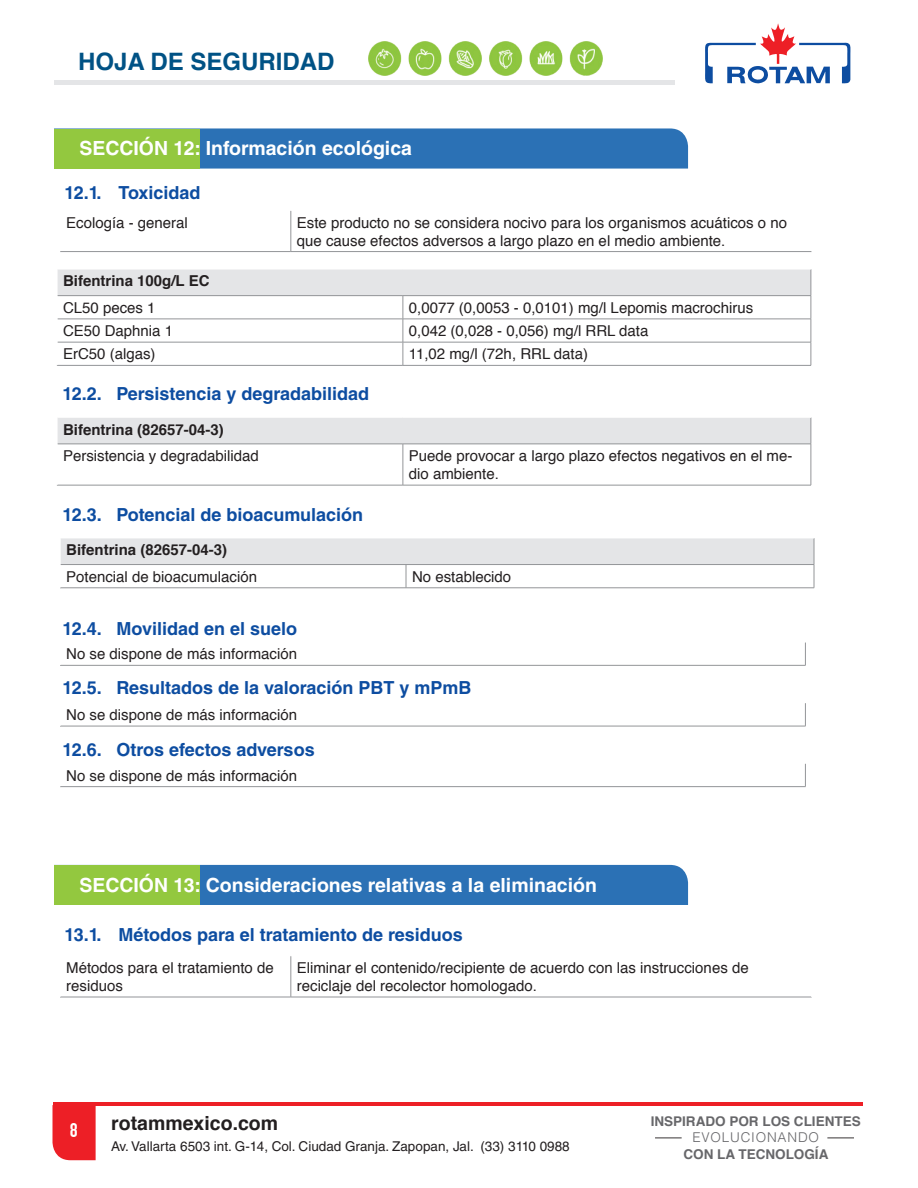
<style>
.page{position:relative;width:918px;height:1188px;background:#fff}
.page>*{position:absolute;margin:0;border:0;box-sizing:border-box;transform-origin:0 0}
.t1{font:700 24px "Helvetica";color:#005285}
.t2{font:700 19.5px "Helvetica LT Std";color:#fff}
.t3{font:700 19.5px "Helvetica";color:#231f20}
.t4{font:700 19.5px "DIN Condensed";color:#fff;scale:1.1 1}
.t5{font:700 18px "Helvetica LT Std";color:#0d4da1}
.t6{font:15px/18px "Helvetica";color:#231f20}
.t7{font:700 15px "Helvetica";color:#231f20}
.t8{font:13.5px "Helvetica LT Std";color:#231f20}
.t9{font:700 13.5px "Helvetica";color:#67676a}
.t10{font:300 13.5px "Helvetica";letter-spacing:.06em;color:#67676a}
</style>
<div class="page">
<svg style="left:705px;top:23px;width:146px;height:61px"></svg>
<hr style="left:54px;top:80px;width:621px;height:4px;background:#e4e5e7">
<hr style="left:53px;top:1103px;width:810px;height:3px;background:#ed1f26">
<svg style="left:52px;top:1105px;width:44px;height:55px;background:#ed292f"></svg>
<hr style="left:655px;top:1137px;width:27px;height:2px;background:#231f20">
<hr style="left:827px;top:1137px;width:27px;height:2px;background:#231f20">
<img style="left:368px;top:41px;width:235px;height:34px">
<div style="left:54px;top:128px;width:634px;height:41px;background:#2b71b5"></div>
<div style="left:54px;top:129px;width:145px;height:39px;background:#93c83f"></div>
<div style="left:57px;top:269px;width:754px;height:27px;background:#e4e5e7"></div>
<hr style="left:57px;top:295px;width:346px;height:1px;background:#939598">
<hr style="left:403px;top:295px;width:408px;height:1px;background:#939598">
<hr style="left:57px;top:319px;width:346px;height:1px;background:#939598">
<hr style="left:403px;top:319px;width:408px;height:1px;background:#939598">
<hr style="left:57px;top:342px;width:346px;height:1px;background:#939598">
<hr style="left:403px;top:342px;width:408px;height:1px;background:#939598">
<svg style="left:403px;top:296px;width:1px;height:69px"></svg>
<svg style="left:811px;top:269px;width:1px;height:96px"></svg>
<hr style="left:57px;top:365px;width:346px;height:1px;background:#939598">
<hr style="left:403px;top:365px;width:408px;height:1px;background:#939598">
<hr style="left:57px;top:269px;width:346px;height:1px;background:#fff">
<hr style="left:403px;top:269px;width:408px;height:1px;background:#fff">
<svg style="left:57px;top:270px;width:1px;height:73px"></svg>
<div style="left:57px;top:417px;width:754px;height:27px;background:#e4e5e7"></div>
<svg style="left:811px;top:417px;width:1px;height:27px"></svg>
<hr style="left:57px;top:444px;width:346px;height:1px;background:#939598">
<hr style="left:403px;top:444px;width:408px;height:1px;background:#939598">
<hr style="left:403px;top:444px;width:1px;height:41px;background:#939598">
<hr style="left:811px;top:444px;width:1px;height:41px;background:#939598">
<hr style="left:57px;top:485px;width:346px;height:1px;background:#939598">
<hr style="left:403px;top:485px;width:408px;height:1px;background:#939598">
<hr style="left:57px;top:417px;width:346px;height:1px;background:#fff">
<svg style="left:57px;top:418px;width:1px;height:25px"></svg>
<hr style="left:403px;top:417px;width:408px;height:1px;background:#fff">
<hr style="left:57px;top:444px;width:1px;height:41px;background:#fff">
<hr style="left:291px;top:211px;width:1px;height:40px;background:#939598">
<hr style="left:60px;top:251px;width:231px;height:1px;background:#939598">
<hr style="left:291px;top:251px;width:521px;height:1px;background:#939598">
<svg style="left:805px;top:643px;width:1px;height:22px"></svg>
<hr style="left:60px;top:665px;width:746px;height:1px;background:#939598">
<svg style="left:805px;top:704px;width:1px;height:22px"></svg>
<hr style="left:60px;top:726px;width:746px;height:1px;background:#939598">
<svg style="left:805px;top:764px;width:1px;height:22px"></svg>
<hr style="left:60px;top:786px;width:746px;height:1px;background:#939598">
<div style="left:60px;top:538px;width:754px;height:27px;background:#e4e5e7"></div>
<hr style="left:60px;top:564px;width:346px;height:1px;background:#939598">
<hr style="left:406px;top:564px;width:408px;height:1px;background:#939598">
<svg style="left:406px;top:565px;width:1px;height:23px"></svg>
<svg style="left:814px;top:538px;width:1px;height:50px"></svg>
<hr style="left:60px;top:588px;width:346px;height:1px;background:#939598">
<hr style="left:406px;top:588px;width:408px;height:1px;background:#939598">
<hr style="left:60px;top:538px;width:346px;height:1px;background:#fff">
<hr style="left:406px;top:538px;width:408px;height:1px;background:#fff">
<svg style="left:60px;top:539px;width:1px;height:49px"></svg>
<div style="left:199px;top:865px;width:489px;height:40px;background:#2b71b5"></div>
<div style="left:54px;top:865px;width:145px;height:40px;background:#93c83f"></div>
<hr style="left:291px;top:956px;width:1px;height:41px;background:#939598">
<hr style="left:60px;top:997px;width:231px;height:1px;background:#939598">
<hr style="left:291px;top:997px;width:521px;height:1px;background:#939598">
<h1 class="t1" style="left:78px;top:42px;width:258px">HOJA DE SEGURIDAD</h1>
<p class="t2" style="left:79px;top:136px;width:334px">SECCIÓN 12: Información ecológica</p>
<p class="t5" style="left:64px;top:181px;width:138px">12.1. Toxicidad</p>
<p class="t6" style="left:66px;top:214px;width:123px">Ecología - general</p>
<p class="t6" style="left:297px;top:214px;width:492px">Este producto no se considera nocivo para los organismos acuáticos o no que cause efectos adversos a largo plazo en el medio ambiente.</p>
<p class="t7" style="left:63px;top:269px;width:148px">Bifentrina 100g/L EC</p>
<p class="t6" style="left:63px;top:299px;width:94px">CL50 peces 1</p>
<p class="t6" style="left:409px;top:299px;width:346px">0,0077 (0,0053 - 0,0101) mg/l Lepomis macrochirus</p>
<p class="t6" style="left:63px;top:322px;width:112px">CE50 Daphnia 1</p>
<p class="t6" style="left:409px;top:322px;width:241px">0,042 (0,028 - 0,056) mg/l RRL data</p>
<p class="t6" style="left:63px;top:346px;width:94px">ErC50 (algas)</p>
<p class="t6" style="left:409px;top:346px;width:181px">11,02 mg/l (72h, RRL data)</p>
<p class="t5" style="left:62px;top:383px;width:308px">12.2. Persistencia y degradabilidad</p>
<p class="t7" style="left:63px;top:417px;width:162px">Bifentrina (82657-04-3)</p>
<p class="t6" style="left:63px;top:447px;width:197px">Persistencia y degradabilidad</p>
<p class="t6" style="left:409px;top:447px;width:385px">Puede provocar a largo plazo efectos negativos en el me&shy;dio ambiente.</p>
<p class="t5" style="left:62px;top:504px;width:302px">12.3. Potencial de bioacumulación</p>
<p class="t7" style="left:66px;top:538px;width:162px">Bifentrina (82657-04-3)</p>
<p class="t6" style="left:66px;top:568px;width:192px">Potencial de bioacumulación</p>
<p class="t6" style="left:412px;top:568px;width:101px">No establecido</p>
<p class="t5" style="left:62px;top:618px;width:236px">12.4. Movilidad en el suelo</p>
<p class="t6" style="left:66px;top:646px;width:232px">No se dispone de más información</p>
<p class="t5" style="left:62px;top:677px;width:411px">12.5. Resultados de la valoración PBT y mPmB</p>
<p class="t6" style="left:66px;top:706px;width:232px">No se dispone de más información</p>
<p class="t5" style="left:62px;top:739px;width:254px">12.6. Otros efectos adversos</p>
<p class="t6" style="left:66px;top:767px;width:232px">No se dispone de más información</p>
<p class="t2" style="left:79px;top:873px;width:519px">SECCIÓN 13: Consideraciones relativas a la eliminación</p>
<p class="t5" style="left:64px;top:924px;width:400px">13.1. Métodos para el tratamiento de residuos</p>
<p class="t6" style="left:66px;top:959px;width:209px">Métodos para el tratamiento de residuos</p>
<p class="t6" style="left:297px;top:959px;width:453px">Eliminar el contenido/recipiente de acuerdo con las instrucciones de</p>
<p class="t6" style="left:297px;top:977px;width:242px">reciclaje del recolector homologado.</p>
<p class="t4" style="left:70px;top:1118px;width:9px">8</p>
<h2 class="t3" style="left:111px;top:1108px;width:168px">rotammexico.com</h2>
<p class="t8" style="left:111px;top:1138px;width:460px">Av. Vallarta 6503 int. G-14, Col. Ciudad Granja. Zapopan, Jal. (33) 3110 0988</p>
<p class="t9" style="left:651px;top:1111px;width:212px">INSPIRADO POR LOS CLIENTES</p>
<p class="t10" style="left:692px;top:1126px;width:128px">EVOLUCIONANDO</p>
<p class="t9" style="left:683px;top:1143px;width:147px">CON LA TECNOLOGÍA</p>
</div>
